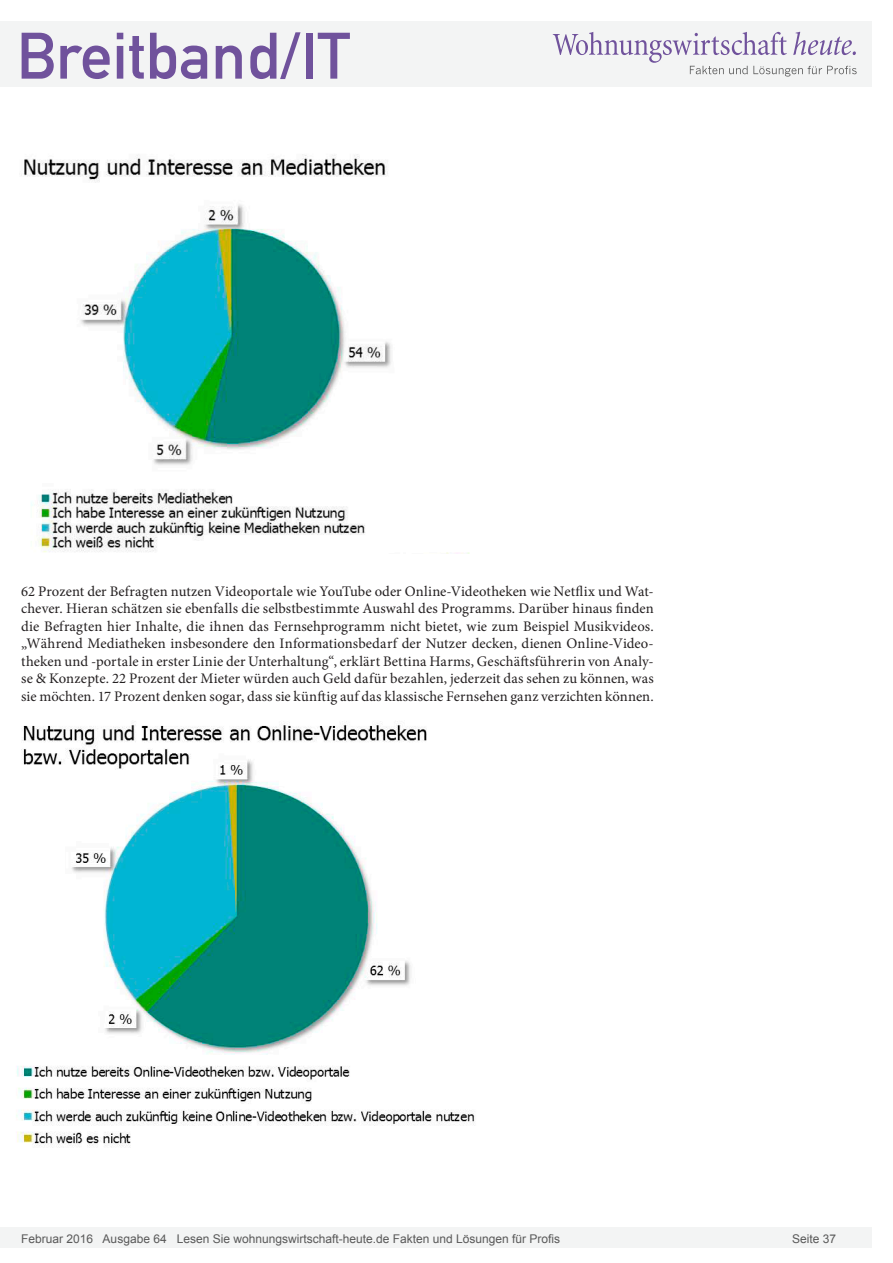
<style>
.page{position:relative;width:893px;height:1263px;background:#fff}
.page>*{position:absolute;margin:0;border:0;box-sizing:border-box;transform-origin:0 0}
.t1{font:64.5px "DIN Mittelschrift";color:#70529c}
.t2{font:14.7px/17.5px "Minion Pro";letter-spacing:.005em;color:#231f20;text-align:justify}
.t3{font:12px "Arial";color:#595959}
</style>
<div class="page">
<div style="left:0;top:1227px;width:872px;height:20px;background:#f3f4f4"></div>
<div style="left:0;top:21px;width:872px;height:66px;background:#f3f4f4"></div>
<svg style="left:553px;top:32px;width:304px;height:45px"></svg>
<img style="left:21px;top:154px;width:449px;height:400px">
<img style="left:16px;top:721px;width:459px;height:427px">
<h1 class="t1" style="left:17px;top:18px;width:335px">Breitband/IT</h1>
<p class="t2" style="left:21px;top:582px;width:634px">62 Prozent der Befragten nutzen Videoportale wie YouTube oder Online-Videotheken wie Netflix und Wat&shy;chever. Hieran schätzen sie ebenfalls die selbstbestimmte Auswahl des Programms. Darüber hinaus finden die Befragten hier Inhalte, die ihnen das Fernsehprogramm nicht bietet, wie zum Beispiel Musikvideos. „Während Mediatheken insbesondere den Informationsbedarf der Nutzer decken, dienen Online-Video&shy;theken und -portale in erster Linie der Unterhaltung“, erklärt Bettina Harms, Geschäftsführerin von Analy&shy;se &amp; Konzepte. 22 Prozent der Mieter würden auch Geld dafür bezahlen, jederzeit das sehen zu können, was sie möchten. 17 Prozent denken sogar, dass sie künftig auf das klassische Fernsehen ganz verzichten können.</p>
<p class="t3" style="left:21px;top:1230px;width:540px">Februar 2016 Ausgabe 64 Lesen Sie wohnungswirtschaft-heute.de Fakten und Lösungen für Profis</p>
<p class="t3" style="left:792px;top:1231px;width:46px">Seite 37</p>
</div>
